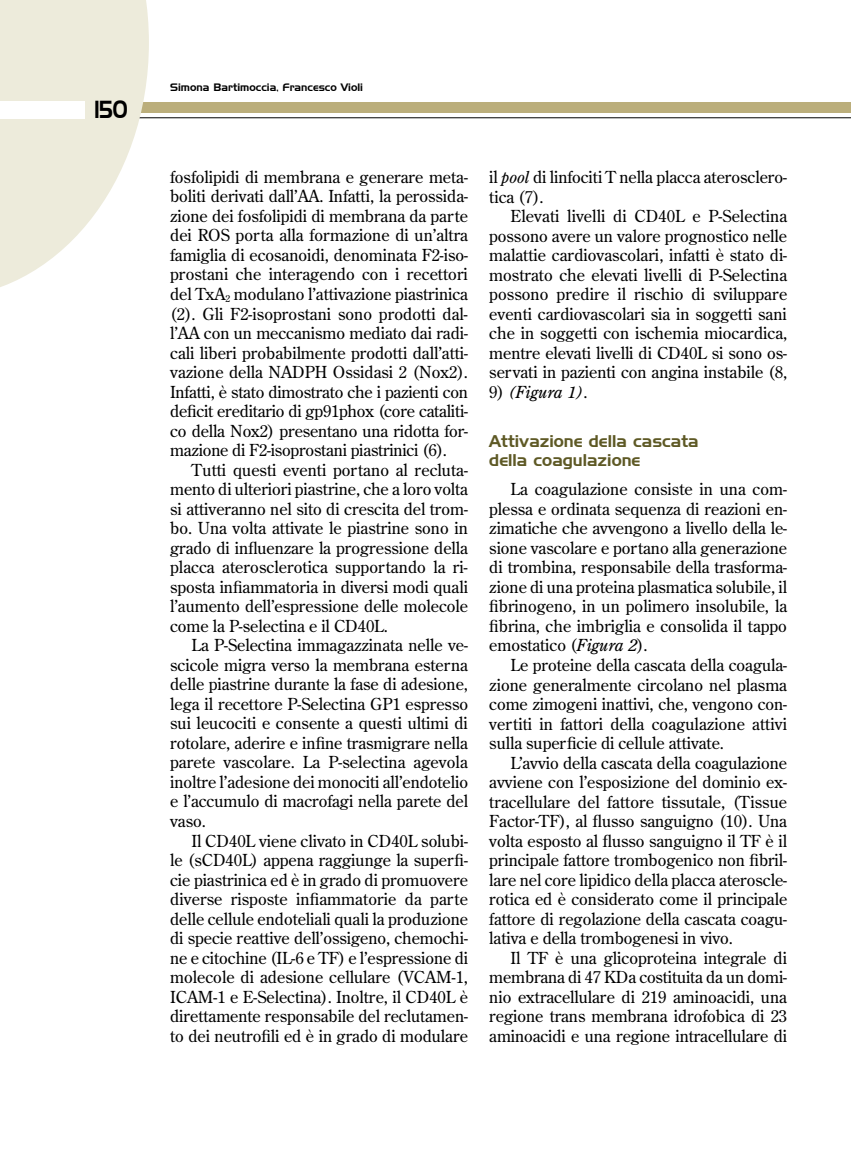
<style>
.page{position:relative;width:851px;height:1149px;background:#fff}
.page>*{position:absolute;margin:0;border:0;box-sizing:border-box;transform-origin:0 0}
.t1{font:24px "Handel Gothic BT";color:#000;scale:.8 1}
.t2{font:16.5px/19.5px "Century Old Style Std";color:#000;text-align:justify}
.t3{font:16.5px/19.5px "Handel Gothic BT";color:#5e5925}
.t4{font:italic 16.5px "Century Old Style Std";letter-spacing:-.005em;color:#000}
.t5{font:10.5px "Handel Gothic BT";color:#000}
.s1{font-style:italic}
.s2{font-style:normal}
</style>
<div class="page">
<hr style="left:0;top:117px;width:850px;height:1px;background:#000">
<div style="left:0;top:102px;width:850px;height:11px;background:#bbae7b"></div>
<svg style="left:0;top:0;width:149px;height:287px;fill:#edebdb"></svg>
<div style="left:0;top:101px;width:85px;height:17px;background:#fff"></div>
<h1 class="t1" style="left:94px;top:95px;width:43px">150</h1>
<p class="t5" style="left:170px;top:81px;width:194px">Simona Bartimoccia, Francesco Violi</p>
<p class="t2" style="left:170px;top:167px;width:299px">fosfolipidi di membrana e generare meta&shy;boliti derivati dall’AA. Infatti, la perossida&shy;zione dei fosfolipidi di membrana da parte dei ROS porta alla formazione di un’altra famiglia di ecosanoidi, denominata F2-iso&shy;prostani che interagendo con i recettori del TxA<sub>2</sub> modulano l’attivazione piastrinica (2). Gli F2-isoprostani sono prodotti dal&shy;l’AA con un meccanismo mediato dai radi&shy;cali liberi probabilmente prodotti dall’atti&shy;vazione della NADPH Ossidasi 2 (Nox2).<br>Infatti, è stato dimostrato che i pazienti con deficit ereditario di gp91phox (core cataliti&shy;co della Nox2) presentano una ridotta for&shy;mazione di F2-isoprostani piastrinici (6).</p>
<p class="t2" style="left:170px;top:459px;width:299px;text-indent:21px">Tutti questi eventi portano al recluta&shy;mento di ulteriori piastrine, che a loro volta si attiveranno nel sito di crescita del trom&shy;bo. Una volta attivate le piastrine sono in grado di influenzare la progressione della placca aterosclerotica supportando la ri&shy;sposta infiammatoria in diversi modi quali l’aumento dell’espressione delle molecole come la P-selectina e il CD40L.</p>
<p class="t2" style="left:170px;top:635px;width:299px;text-indent:21px">La P-Selectina immagazzinata nelle ve&shy;scicole migra verso la membrana esterna delle piastrine durante la fase di adesione, lega il recettore P-Selectina GP1 espresso sui leucociti e consente a questi ultimi di rotolare, aderire e infine trasmigrare nella parete vascolare. La P-selectina agevola inoltre l’adesione dei monociti all’endotelio e l’accumulo di macrofagi nella parete del vaso.</p>
<p class="t2" style="left:170px;top:830px;width:299px;text-indent:21px">Il CD40L viene clivato in CD40L solubi&shy;le (sCD40L) appena raggiunge la superfi&shy;cie piastrinica ed è in grado di promuovere diverse risposte infiammatorie da parte delle cellule endoteliali quali la produzione di specie reattive dell’ossigeno, chemochi&shy;ne e citochine (IL-6 e TF) e l’espressione di molecole di adesione cellulare (VCAM-1, ICAM-1 e E-Selectina). Inoltre, il CD40L è direttamente responsabile del reclutamen&shy;to dei neutrofili ed è in grado di modulare</p>
<p class="t2" style="left:489px;top:167px;width:299px">il <span class="s1">pool</span> di linfociti T nella placca aterosclero&shy;tica (7).</p>
<p class="t2" style="left:489px;top:206px;width:299px;text-indent:21px">Elevati livelli di CD40L e P-Selectina possono avere un valore prognostico nelle malattie cardiovascolari, infatti è stato di&shy;mostrato che elevati livelli di P-Selectina possono predire il rischio di sviluppare eventi cardiovascolari sia in soggetti sani che in soggetti con ischemia miocardica, mentre elevati livelli di CD40L si sono os&shy;servati in pazienti con angina instabile (8,</p>
<p class="t4" style="left:489px;top:381px;width:100px"><span class="s2">9)</span> (Figura 1)<span class="s2">.</span></p>
<p class="t3" style="left:489px;top:430px;width:211px">Attivazione della cascata della coagulazione</p>
<p class="t2" style="left:489px;top:479px;width:299px;text-indent:21px">La coagulazione consiste in una com&shy;plessa e ordinata sequenza di reazioni en&shy;zimatiche che avvengono a livello della le&shy;sione vascolare e portano alla generazione di trombina, responsabile della trasforma&shy;zione di una proteina plasmatica solubile, il fibrinogeno, in un polimero insolubile, la fibrina, che imbriglia e consolida il tappo emostatico (<span class="s1">Figura 2</span>).</p>
<p class="t2" style="left:489px;top:654px;width:299px;text-indent:21px">Le proteine della cascata della coagula&shy;zione generalmente circolano nel plasma come zimogeni inattivi, che, vengono con&shy;vertiti in fattori della coagulazione attivi sulla superficie di cellule attivate.</p>
<p class="t2" style="left:489px;top:752px;width:299px;text-indent:21px">L’avvio della cascata della coagulazione avviene con l’esposizione del dominio ex&shy;tracellulare del fattore tissutale, (Tissue Factor-TF), al flusso sanguigno (10). Una volta esposto al flusso sanguigno il TF è il principale fattore trombogenico non fibril&shy;lare nel core lipidico della placca ateroscle&shy;rotica ed è considerato come il principale fattore di regolazione della cascata coagu&shy;lativa e della trombogenesi in vivo.</p>
<p class="t2" style="left:489px;top:947px;width:299px;text-indent:21px">Il TF è una glicoproteina integrale di membrana di 47 KDa costituita da un domi&shy;nio extracellulare di 219 aminoacidi, una regione trans membrana idrofobica di 23 aminoacidi e una regione intracellulare di</p>
</div>
